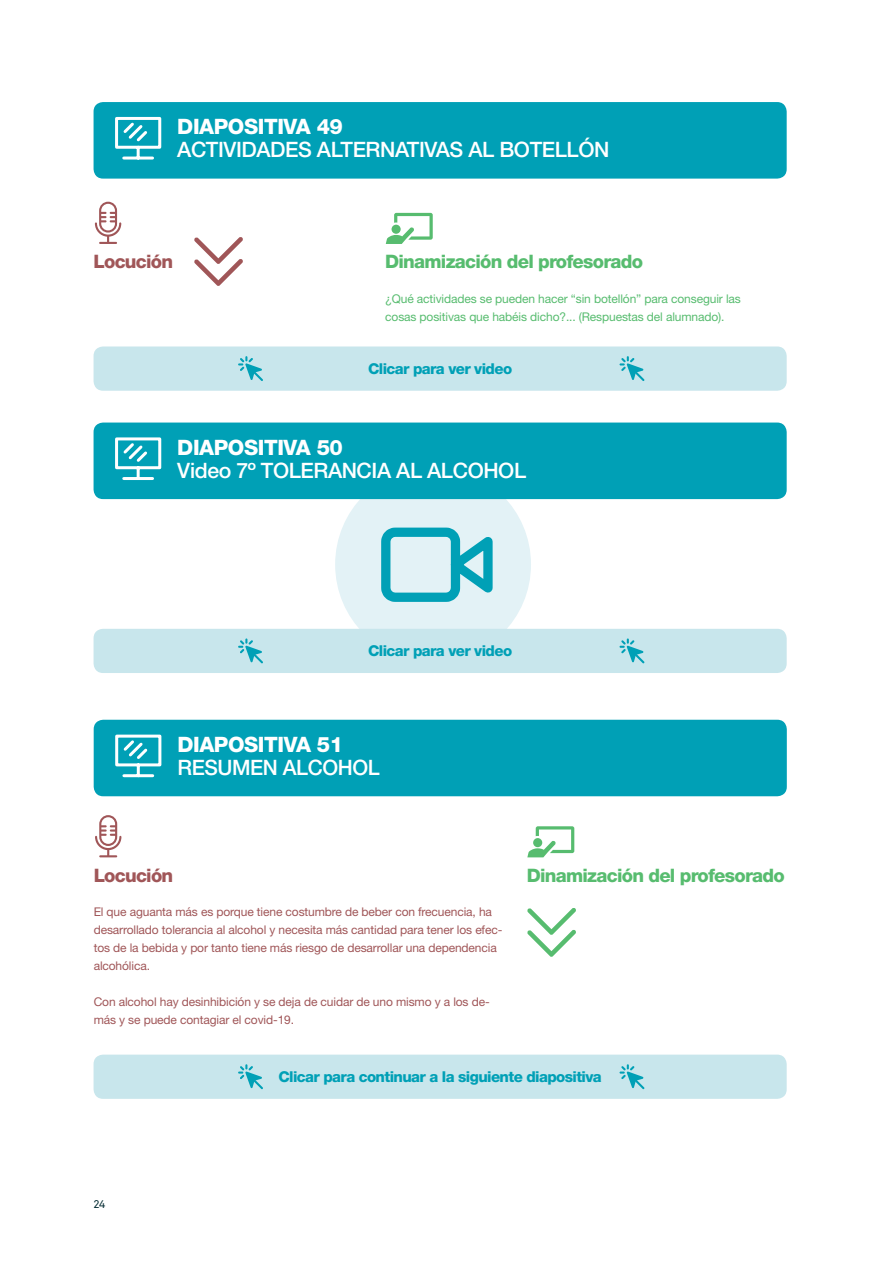
<style>
.page{position:relative;width:893px;height:1263px;background:#fff}
.page>*{position:absolute;margin:0;border:0;box-sizing:border-box;transform-origin:0 0}
.t1{font:500 21.3px "Helvetica Neue LT Std";letter-spacing:-.02em;color:#fff}
.t2{font:800 21.3px "Helvetica Neue LT Std";letter-spacing:-.02em;color:#fff}
.t3{font:800 18.6px "Helvetica Neue LT Std";letter-spacing:-.04em;color:#57bc6f}
.t4{font:800 18.6px "Helvetica Neue LT Std";letter-spacing:-.04em;color:#a05658}
.t5{font:800 15px "Helvetica Neue LT Std";letter-spacing:-.04em;color:#00a0b6}
.t6{font:12px/18px "Helvetica Neue LT Std";letter-spacing:-.01em;color:#a05658}
.t7{font:12px/18px "Helvetica Neue LT Std";letter-spacing:-.01em;color:#57bc6f}
.t8{font:11.1px "Akkurat";color:#002930}
</style>
<div class="page">
<div style="left:335px;top:466px;width:196px;height:196px;background:#e3f2f6;border-radius:50%"></div>
<div style="left:94px;top:422px;width:693px;height:77px;background:#00a0b6;border-radius:10px"></div>
<svg style="left:115px;top:437px;width:47px;height:43px"></svg>
<div style="left:94px;top:629px;width:693px;height:44px;background:#c8e6ec;border-radius:10px"></div>
<svg style="left:238px;top:638px;width:25px;height:25px"></svg>
<svg style="left:619px;top:638px;width:25px;height:25px"></svg>
<div style="left:94px;top:346px;width:693px;height:45px;background:#c8e6ec;border-radius:10px"></div>
<svg style="left:238px;top:356px;width:25px;height:25px"></svg>
<svg style="left:619px;top:356px;width:25px;height:25px"></svg>
<svg style="left:381px;top:527px;width:112px;height:75px"></svg>
<svg style="left:386px;top:213px;width:47px;height:31px"></svg>
<svg style="left:95px;top:202px;width:26px;height:42px"></svg>
<div style="left:94px;top:102px;width:693px;height:77px;background:#00a0b6;border-radius:10px"></div>
<svg style="left:115px;top:116px;width:47px;height:44px"></svg>
<svg style="left:194px;top:237px;width:49px;height:49px"></svg>
<svg style="left:527px;top:826px;width:47px;height:31px"></svg>
<svg style="left:95px;top:815px;width:26px;height:42px"></svg>
<div style="left:94px;top:720px;width:693px;height:76px;background:#00a0b6;border-radius:10px"></div>
<svg style="left:115px;top:734px;width:47px;height:44px"></svg>
<div style="left:94px;top:1054px;width:693px;height:45px;background:#c8e6ec;border-radius:10px"></div>
<svg style="left:238px;top:1064px;width:25px;height:25px"></svg>
<svg style="left:619px;top:1064px;width:25px;height:25px"></svg>
<svg style="left:527px;top:908px;width:49px;height:49px"></svg>
<h1 class="t2" style="left:177px;top:114px;width:167px">DIAPOSITIVA 49</h1>
<h1 class="t1" style="left:177px;top:137px;width:434px">ACTIVIDADES ALTERNATIVAS AL BOTELLÓN</h1>
<h2 class="t4" style="left:94px;top:250px;width:81px">Locución</h2>
<h2 class="t3" style="left:385px;top:250px;width:259px">Dinamización del profesorado</h2>
<p class="t7" style="left:385px;top:290px;width:357px">¿Qué actividades se pueden hacer “sin botellón” para conseguir las cosas positivas que habéis dicho?... (Respuestas del alumnado).</p>
<p class="t5" style="left:368px;top:360px;width:146px">Clicar para ver video</p>
<h1 class="t2" style="left:177px;top:434px;width:167px">DIAPOSITIVA 50</h1>
<h1 class="t1" style="left:177px;top:457px;width:350px">Video 7º TOLERANCIA AL ALCOHOL</h1>
<p class="t5" style="left:368px;top:642px;width:146px">Clicar para ver video</p>
<h1 class="t2" style="left:177px;top:732px;width:167px">DIAPOSITIVA 51</h1>
<h1 class="t1" style="left:177px;top:754px;width:204px">RESUMEN ALCOHOL</h1>
<h2 class="t4" style="left:94px;top:864px;width:81px">Locución</h2>
<p class="t6" style="left:94px;top:903px;width:410px">El que aguanta más es porque tiene costumbre de beber con frecuencia, ha desarrollado tolerancia al alcohol y necesita más cantidad para tener los efec&shy;tos de la bebida y por tanto tiene más riesgo de desarrollar una dependencia alcohólica.</p>
<p class="t6" style="left:94px;top:993px;width:398px">Con alcohol hay desinhibición y se deja de cuidar de uno mismo y a los de&shy;más y se puede contagiar el covid-19.</p>
<h2 class="t3" style="left:527px;top:864px;width:259px">Dinamización del profesorado</h2>
<p class="t8" style="left:94px;top:1197px;width:13px">24</p>
<p class="t5" style="left:278px;top:1068px;width:325px">Clicar para continuar a la siguiente diapositiva</p>
</div>
